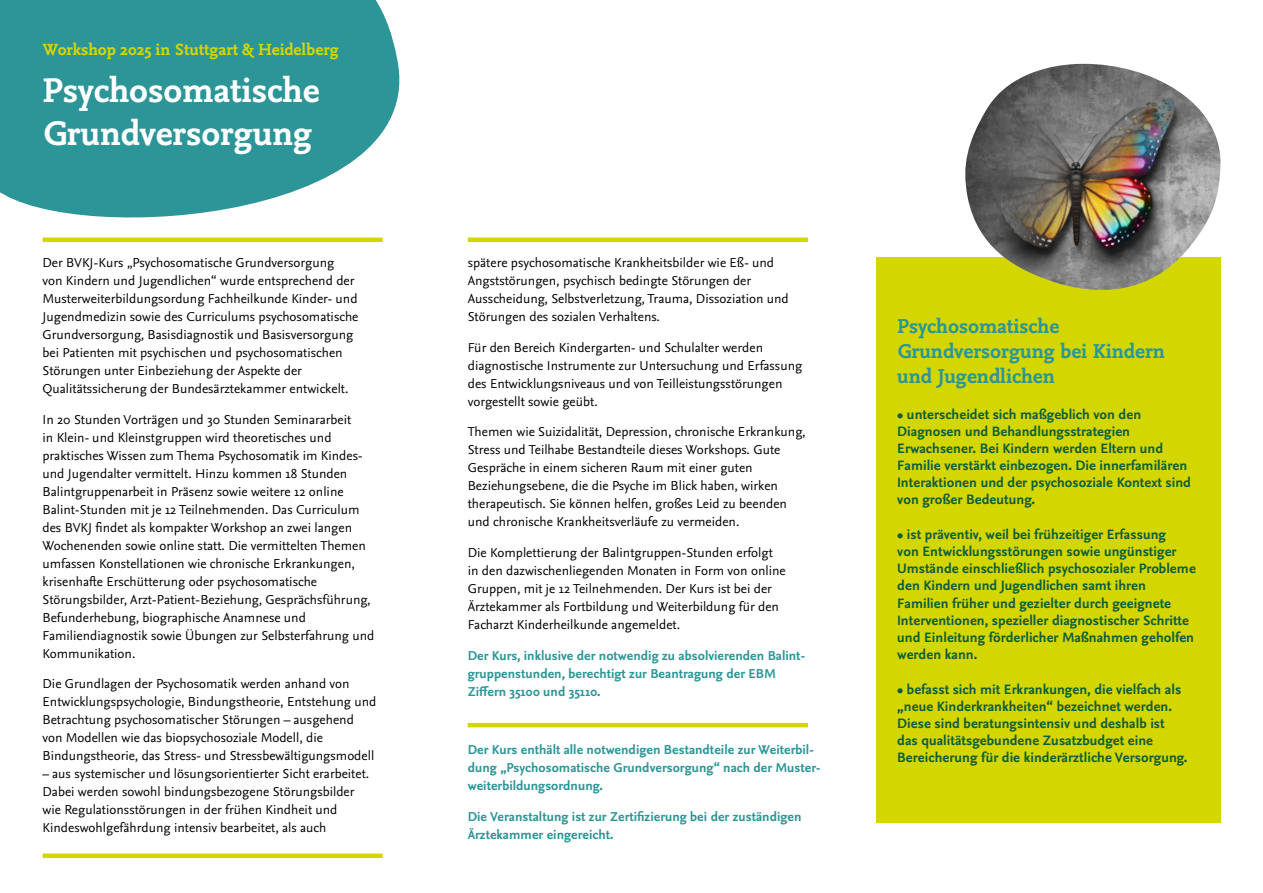
<style>
.page{position:relative;width:1263px;height:893px;background:#fff}
.page>*{position:absolute;margin:0;border:0;box-sizing:border-box;transform-origin:0 0}
.t1{font:700 35.85px/43px "Nexus Mix OT";color:#fff}
.t2{font:700 21px/25.2px "Nexus Mix OT";color:#2c9597}
.t3{font:700 16.95px "Nexus Mix OT";color:#d4d600}
.t4{font:700 14.25px/17.1px "Nexus Sans OT";color:#0f5d3b}
.t5{font:13.5px/18px "Nexus Sans OT";color:#000}
.t6{font:700 13.5px/18px "Nexus Sans OT";color:#2c9597}
</style>
<div class="page">
<div style="left:876px;top:257px;width:344px;height:566px;background:#d4d600"></div>
<svg style="left:0;top:0;width:400px;height:218px;fill:#2c9597"></svg>
<img style="left:965px;top:64px;width:256px;height:235px">
<hr style="left:468px;top:723px;width:340px;height:4px;background:#d4d600">
<div style="left:43px;top:853px;width:340px;height:5px;background:#d4d600"></div>
<hr style="left:43px;top:238px;width:340px;height:4px;background:#d4d600">
<hr style="left:468px;top:238px;width:340px;height:4px;background:#d4d600">
<p class="t3" style="left:43px;top:40px;width:298px">Workshop 2025 in Stuttgart &amp; Heidelberg</p>
<h1 class="t1" style="left:43px;top:71px;width:279px">Psychosomatische<br>Grundversorgung</h1>
<p class="t5" style="left:43px;top:254px;width:317px">Der BVKJ-Kurs „Psychosomatische Grundversorgung<br>von Kindern und Jugendlichen“ wurde entsprechend der Musterweiterbildungsordung Fachheilkunde Kinder- und Jugendmedizin sowie des Curriculums psychosomatische Grundversorgung, Basisdiagnostik und Basisversorgung bei Patienten mit psychischen und psychosomatischen Störungen unter Einbeziehung der Aspekte der Qualitätssicherung der Bundesärztekammer entwickelt.</p>
<p class="t5" style="left:43px;top:411px;width:333px">In 20 Stunden Vorträgen und 30 Stunden Seminararbeit<br>in Klein- und Kleinstgruppen wird theoretisches und praktisches Wissen zum Thema Psychosomatik im Kindes&shy;und Jugendalter vermittelt. Hinzu kommen 18 Stunden Balintgruppenarbeit in Präsenz sowie weitere 12 online Balint-Stunden mit je 12 Teilnehmenden. Das Curriculum des BVKJ findet als kompakter Workshop an zwei langen Wochenenden sowie online statt. Die vermittelten Themen umfassen Konstellationen wie chronische Erkrankungen, krisenhafte Erschütterung oder psychosomatische Störungsbilder, Arzt-Patient-Beziehung, Gesprächsführung, Befunderhebung, biographische Anamnese und Familiendiagnostik sowie Übungen zur Selbsterfahrung und Kommunikation.</p>
<p class="t5" style="left:43px;top:675px;width:335px">Die Grundlagen der Psychosomatik werden anhand von Entwicklungspsychologie, Bindungstheorie, Entstehung und Betrachtung psychosomatischer Störungen – ausgehend von Modellen wie das biopsychosoziale Modell, die Bindungstheorie, das Stress- und Stressbewältigungsmodell</p>
<p class="t5" style="left:43px;top:765px;width:328px">– aus systemischer und lösungsorientierter Sicht erarbeitet.<br>Dabei werden sowohl bindungsbezogene Störungsbilder wie Regulationsstörungen in der frühen Kindheit und Kindeswohlgefährdung intensiv bearbeitet, als auch</p>
<p class="t5" style="left:468px;top:254px;width:323px">spätere psychosomatische Krankheitsbilder wie Eß- und Angststörungen, psychisch bedingte Störungen der Ausscheidung, Selbstverletzung, Trauma, Dissoziation und Störungen des sozialen Verhaltens.</p>
<p class="t5" style="left:468px;top:339px;width:336px">Für den Bereich Kindergarten- und Schulalter werden diagnostische Instrumente zur Untersuchung und Erfassung des Entwicklungsniveaus und von Teilleistungsstörungen vorgestellt sowie geübt.</p>
<p class="t5" style="left:468px;top:423px;width:339px">Themen wie Suizidalität, Depression, chronische Erkrankung, Stress und Teilhabe Bestandteile dieses Workshops. Gute Gespräche in einem sicheren Raum mit einer guten Beziehungsebene, die die Psyche im Blick haben, wirken therapeutisch. Sie können helfen, großes Leid zu beenden und chronische Krankheitsverläufe zu vermeiden.</p>
<p class="t5" style="left:468px;top:544px;width:319px">Die Komplettierung der Balintgruppen-Stunden erfolgt in den dazwischenliegenden Monaten in Form von online Gruppen, mit je 12 Teilnehmenden. Der Kurs ist bei der Ärztekammer als Fortbildung und Weiterbildung für den Facharzt Kinderheilkunde angemeldet.</p>
<p class="t6" style="left:468px;top:647px;width:339px">Der Kurs, inklusive der notwendig zu absolvierenden Balint&shy;gruppenstunden, berechtigt zur Beantragung der EBM<br>Ziffern 35100 und 35110.</p>
<p class="t6" style="left:468px;top:742px;width:355px">Der Kurs enthält alle notwendigen Bestandteile zur Weiterbil&shy;dung „Psychosomatische Grundversorgung“ nach der Muster&shy;weiterbildungsordnung.</p>
<p class="t6" style="left:468px;top:808px;width:335px">Die Veranstaltung ist zur Zertifizierung bei der zuständigen<br>Ärztekammer eingereicht.</p>
<h2 class="t2" style="left:897px;top:315px;width:269px">Psychosomatische<br>Grundversorgung bei Kindern und Jugendlichen</h2>
<p class="t4" style="left:897px;top:406px;width:295px">• unterscheidet sich maßgeblich von den Diagnosen und Behandlungsstrategien Erwachsener. Bei Kindern werden Eltern und Familie verstärkt einbezogen. Die innerfamilären Interaktionen und der psychosoziale Kontext sind von großer Bedeutung.</p>
<p class="t4" style="left:897px;top:526px;width:300px">• ist präventiv, weil bei frühzeitiger Erfassung<br>von Entwicklungsstörungen sowie ungünstiger Umstände einschließlich psychosozialer Probleme den Kindern und Jugendlichen samt ihren Familien früher und gezielter durch geeignete Interventionen, spezieller diagnostischer Schritte und Einleitung förderlicher Maßnahmen geholfen werden kann.</p>
<p class="t4" style="left:897px;top:681px;width:292px">• befasst sich mit Erkrankungen, die vielfach als „neue Kinderkrankheiten“ bezeichnet werden.<br>Diese sind beratungsintensiv und deshalb ist das qualitätsgebundene Zusatzbudget eine Bereicherung für die kinderärztliche Versorgung.</p>
</div>
